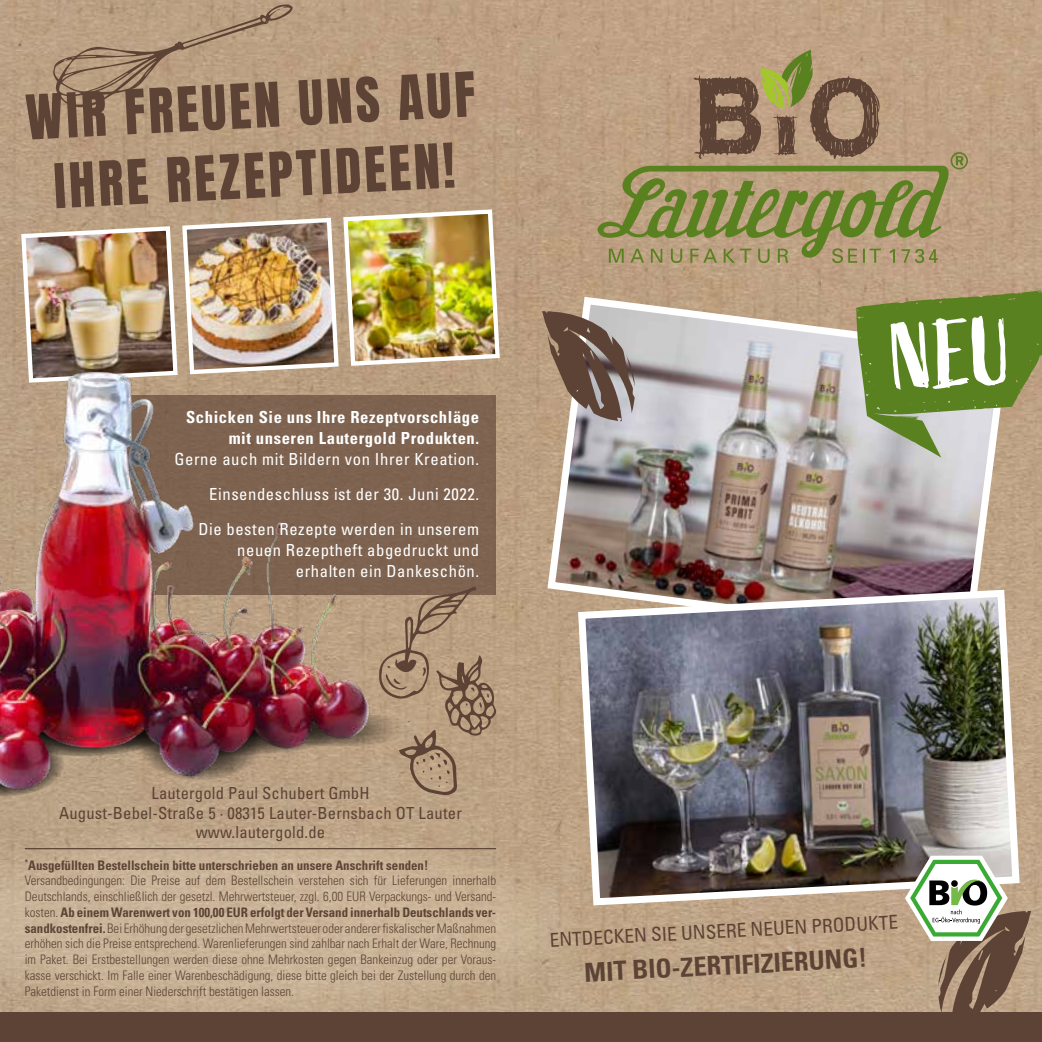
<style>
.page{position:relative;width:1042px;height:1042px;background:#fff}
.page>*{position:absolute;margin:0;border:0;box-sizing:border-box;transform-origin:0 0}
.t1{font:52.5px/70px "Anton";color:#5d4335;text-align:center}
.t2{font:700 condensed 26.25px "Univers";color:#5d4335}
.t3{font:condensed 19.25px "Univers";color:#5d4335}
.t4{font:condensed 16.62px/35px "Univers";letter-spacing:.035em;color:#fff;text-align:right}
.t5{font:condensed 16.62px/19.2px "Univers";letter-spacing:.01em;color:#5d4335;text-align:center}
.t6{font:700 condensed 16.62px/21px "Univers";letter-spacing:.035em;color:#fff;text-align:right}
.t7{font:300 condensed 13.12px/15.8px "Univers";color:#5d4335}
.s1{font-weight:700}
</style>
<div class="page">
<img style="left:0;top:0;width:1042px;height:1012px">
<svg style="left:0;top:824px;width:582px;height:188px;background:#c4ae92"></svg>
<div style="left:105px;top:395px;width:391px;height:199px;background:#7e6350"></div>
<svg style="left:597px;top:50px;width:371px;height:213px;background:#a5936b"></svg>
<div style="left:0;top:1012px;width:1042px;height:30px;background:#5d4335"></div>
<img style="left:543px;top:293px;width:469px;height:353px">
<img style="left:574px;top:586px;width:449px;height:323px">
<img style="left:19px;top:207px;width:483px;height:178px">
<svg style="left:542px;top:311px;width:104px;height:110px;background:#918076"></svg>
<svg style="left:905px;top:855px;width:126px;height:157px"></svg>
<hr style="left:25px;top:848px;width:471px;height:1px;background:#5d4335">
<img style="left:0;top:324px;width:461px;height:486px">
<svg style="left:379px;top:586px;width:117px;height:209px;background:#aa8f74"></svg>
<svg style="left:53px;top:4px;width:240px;height:103px;background:#b2977b"></svg>
<svg style="left:855px;top:287px;width:187px;height:171px;background:#829653"></svg>
<h1 class="t1" style="left:24px;top:87px;width:451px;rotate:-3deg">WIR FREUEN UNS AUF<br>IHRE REZEPTIDEEN!</h1>
<p class="t6" style="left:186px;top:406px;width:295px">Schicken Sie uns Ihre Rezeptvorschläge mit unseren Lautergold Produkten.</p>
<p class="t4" style="left:175px;top:441px;width:306px">Gerne auch mit Bildern von Ihrer Kreation.<br>Einsendeschluss ist der 30. Juni 2022.<br>Die besten Rezepte werden in unserem</p>
<p class="t4" style="left:237px;top:539px;width:243px;line-height:21px">neuen Rezeptheft abgedruckt und erhalten ein Dankeschön.</p>
<p class="t5" style="left:59px;top:783px;width:404px">Lautergold Paul Schubert GmbH<br>August-Bebel-Straße 5 · 08315 Lauter-Bernsbach OT Lauter www.lautergold.de</p>
<p class="t7" style="left:25px;top:857px;width:473px"><sup>*</sup><span class="s1">Ausgefüllten Bestellschein bitte unterschrieben an unsere Anschrift senden!<br></span>Versandbedingungen: Die Preise auf dem Bestellschein verstehen sich für Lieferungen innerhalb Deutschlands, einschließlich der gesetzl. Mehrwertsteuer, zzgl. 6,00 EUR Verpackungs- und Versand&shy;kosten. <span class="s1">Ab einem Warenwert von 100,00 EUR erfolgt der Versand innerhalb Deutschlands ver&shy;sandkostenfrei.</span> Bei Erhöhung der gesetzlichen Mehrwertsteuer oder anderer fiskalischer Maßnahmen erhöhen sich die Preise entsprechend. Warenlieferungen sind zahlbar nach Erhalt der Ware, Rechnung im Paket. Bei Erstbestellungen werden diese ohne Mehrkosten gegen Bankeinzug oder per Voraus&shy;kasse verschickt. Im Falle einer Warenbeschädigung, diese bitte gleich bei der Zustellung durch den Paketdienst in Form einer Niederschrift bestätigen lassen.</p>
<h3 class="t3" style="left:549px;top:928px;width:350px;rotate:-3deg">ENTDECKEN SIE UNSERE NEUEN PRODUKTE</h3>
<h2 class="t2" style="left:583px;top:956px;width:284px;rotate:-3deg">MIT BIO-ZERTIFIZIERUNG!</h2>
</div>
